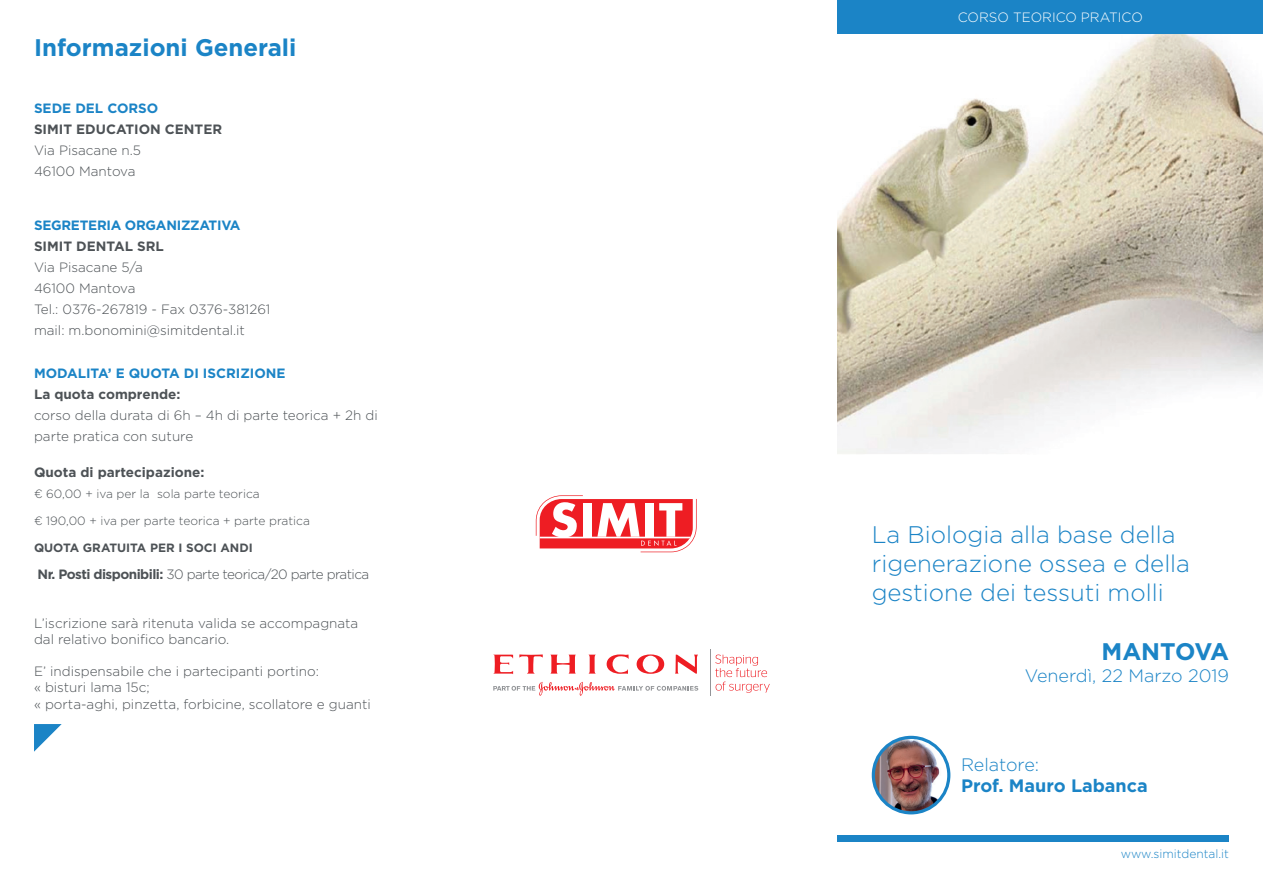
<style>
.page{position:relative;width:1263px;height:893px;background:#fff}
.page>*{position:absolute;margin:0;border:0;box-sizing:border-box;transform-origin:0 0}
.t1{font:300 24px/28.8px "Gotham";color:#1b84c6}
.t2{font:700 24px "Gotham";color:#1b84c6}
.t3{font:300 18px "Gotham";color:#1b84c6}
.t4{font:700 18px "Gotham";color:#1b84c6}
.t5{font:300 13.5px/21px "Gotham";color:#4d5256}
.t6{font:700 13.5px "Gotham";color:#4d5256}
.t7{font:300 13.5px "Gotham";letter-spacing:-.04em;color:#4d5256}
.t8{font:700 13.5px "Gotham";color:#1b84c6}
.t9{font:700 13.5px "Gotham";letter-spacing:-.02em;color:#1b84c6}
.t10{font:300 13.5px "Gotham";color:#fff}
.t11{font:300 12px "Gotham";color:#4d5256}
.t12{font:700 12px "Gotham";color:#4d5256}
.t13{font:300 12px "Gotham";color:#1b84c6}
.s1{font-weight:700}
</style>
<div class="page">
<img style="left:838px;top:34px;width:425px;height:420px">
<div style="left:838px;top:835px;width:391px;height:6px;background:#1b84c6"></div>
<img style="left:873px;top:737px;width:76px;height:76px;border-radius:38px">
<div style="left:872px;top:736px;width:78px;height:78px;border:3px solid #1b84c6;border-radius:50%"></div>
<svg style="left:34px;top:724px;width:28px;height:28px"></svg>
<div style="left:838px;top:0;width:425px;height:34px;background:#1b84c6"></div>
<svg style="left:536px;top:495px;width:161px;height:57px"></svg>
<svg style="left:715px;top:655px;width:55px;height:38px"></svg>
<hr style="left:710px;top:649px;width:1px;height:47px;background:#939598">
<svg style="left:493px;top:655px;width:20px;height:19px"></svg>
<svg style="left:519px;top:654px;width:24px;height:20px"></svg>
<svg style="left:550px;top:655px;width:26px;height:19px"></svg>
<svg style="left:589px;top:655px;width:7px;height:19px"></svg>
<svg style="left:607px;top:654px;width:22px;height:20px"></svg>
<svg style="left:675px;top:655px;width:23px;height:19px"></svg>
<svg style="left:637px;top:654px;width:27px;height:20px"></svg>
<svg style="left:493px;top:682px;width:205px;height:14px"></svg>
<h1 class="t2" style="left:34px;top:32px;width:264px">Informazioni Generali</h1>
<p class="t8" style="left:34px;top:99px;width:126px">SEDE DEL CORSO</p>
<p class="t6" style="left:34px;top:120px;width:190px">SIMIT EDUCATION CENTER</p>
<p class="t5" style="left:34px;top:139px;width:109px">Via Pisacane n.5<br>46100 Mantova</p>
<p class="t9" style="left:34px;top:216px;width:208px">SEGRETERIA ORGANIZZATIVA</p>
<p class="t6" style="left:34px;top:237px;width:131px">SIMIT DENTAL SRL</p>
<p class="t5" style="left:34px;top:256px;width:238px">Via Pisacane 5/a<br>46100 Mantova<br>Tel.: 0376-267819 - Fax 0376-381261 mail: m.bonomini@simitdental.it</p>
<p class="t8" style="left:34px;top:365px;width:253px">MODALITA’ E QUOTA DI ISCRIZIONE</p>
<p class="t6" style="left:34px;top:386px;width:148px">La quota comprende:</p>
<p class="t5" style="left:34px;top:405px;width:345px">corso della durata di 6h – 4h di parte teorica + 2h di parte pratica con suture</p>
<p class="t6" style="left:34px;top:463px;width:172px">Quota di partecipazione:</p>
<p class="t11" style="left:34px;top:486px;width:227px">€ 60,00 + iva per la sola parte teorica</p>
<p class="t11" style="left:34px;top:513px;width:277px">€ 190,00 + iva per parte teorica + parte pratica</p>
<p class="t12" style="left:34px;top:540px;width:220px">QUOTA GRATUITA PER I SOCI ANDI</p>
<p class="t7" style="left:38px;top:566px;width:333px"><span class="s1">Nr. Posti disponibili:</span> 30 parte teorica/20 parte pratica</p>
<p class="t5" style="left:34px;top:614px;width:326px;line-height:16.2px">L’iscrizione sarà ritenuta valida se accompagnata dal relativo bonifico bancario.</p>
<p class="t5" style="left:34px;top:663px;width:338px;line-height:16.2px">E’ indispensabile che i partecipanti portino:<br>« bisturi lama 15c;<br>« porta-aghi, pinzetta, forbicine, scollatore e guanti</p>
<p class="t10" style="left:958px;top:9px;width:186px">corso teorico pratico</p>
<h1 class="t1" style="left:872px;top:519px;width:320px">La Biologia alla base della rigenerazione ossea e della gestione dei tessuti molli</h1>
<h1 class="t2" style="left:1101px;top:636px;width:129px">MANTOVA</h1>
<h2 class="t3" style="left:1025px;top:664px;width:206px">Venerdì, 22 Marzo 2019</h2>
<h2 class="t3" style="left:961px;top:753px;width:80px">Relatore:</h2>
<h2 class="t4" style="left:961px;top:774px;width:188px">Prof. Mauro Labanca</h2>
<p class="t13" style="left:1121px;top:846px;width:110px">www.simitdental.it</p>
</div>
